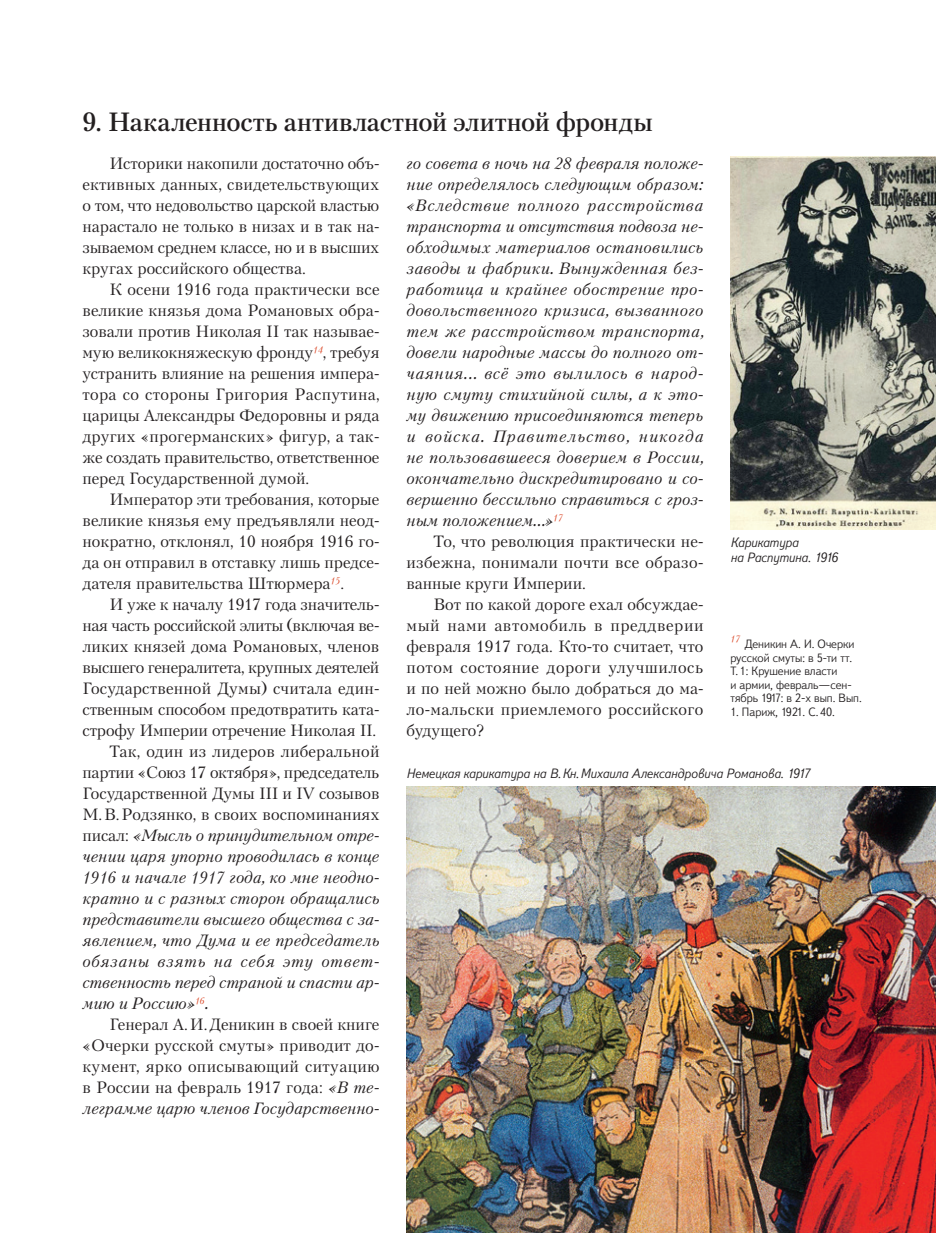
<style>
.page{position:relative;width:936px;height:1233px;background:#fff}
.page>*{position:absolute;margin:0;border:0;box-sizing:border-box;transform-origin:0 0}
.Heading_2_Single_Col{font:600 25.5px "Kudryashev";letter-spacing:-.01em;color:#231f20}
.t1{font:15.75px/21px "Kudryashev";color:#231f20;text-align:justify}
.t2{font:italic 15.75px/21px "Kudryashev";color:#231f20;text-align:justify}
.t3{font:italic 300 13.5px/15px "Textbook New";color:#231f20}
.t4{font:300 12px/13.5px "Textbook New";color:#231f20}
.t5{font:italic 9px "Kudryashev";color:#da4524}
.s1{font-style:normal}
.s2{font-style:italic}
</style>
<div class="page">
<img style="left:406px;top:786px;width:530px;height:447px">
<img style="left:730px;top:156px;width:206px;height:374px">
<p class="Heading_2_Single_Col" style="left:82px;top:105px;width:572px">9. Накаленность антивластной элитной фронды</p>
<p class="t1" style="left:82px;top:153px;width:299px;text-indent:27px">Историки накопили достаточно объ&shy;ективных данных, свидетельствующих о том, что недовольство царской властью нарастало не только в низах и в так на&shy;зываемом среднем классе, но и в высших кругах российского общества.</p>
<p class="t1" style="left:82px;top:279px;width:299px;text-indent:27px">К осени 1916 года практически все великие князья дома Романовых обра&shy;зовали против Николая II так называе&shy;мую великокняжескую фронду<sup>14</sup>, требуя устранить влияние на решения импера&shy;тора со стороны Григория Распутина, царицы Александры Федоровны и ряда других «прогерманских» фигур, а так&shy;же создать правительство, ответственное перед Государственной думой.</p>
<p class="t1" style="left:82px;top:489px;width:299px;text-indent:27px">Император эти требования, которые великие князья ему предъявляли неод&shy;нократно, отклонял, 10 ноября 1916 го&shy;да он отправил в отставку лишь предсе&shy;дателя правительства Штюрмера<sup>15</sup>.</p>
<p class="t1" style="left:82px;top:594px;width:299px;text-indent:27px">И уже к началу 1917 года значитель&shy;ная часть российской элиты (включая ве&shy;ликих князей дома Романовых, членов высшего генералитета, крупных деятелей Государственной Думы) считала един&shy;ственным способом предотвратить ката&shy;строфу Империи отречение Николая II.</p>
<p class="t2" style="left:82px;top:741px;width:299px;text-indent:27px"><span class="s1">Так, один из лидеров либеральной партии «Союз 17 октября», председатель Государственной Думы III и IV созывов М.В.Родзянко, в своих воспоминаниях писал:</span> «Мысль о принудительном отре&shy;чении царя упорно проводилась в конце 1916 и начале 1917 года, ко мне неодно&shy;кратно и с разных сторон обращались представители высшего общества с за&shy;явлением, что Дума и ее председатель обязаны взять на себя эту ответ&shy;ственность перед страной и спасти ар&shy;мию и Россию»<sup>16</sup>.</p>
<p class="t1" style="left:82px;top:1014px;width:299px;text-indent:27px">Генерал А.И.Деникин в своей книге «Очерки русской смуты» приводит до&shy;кумент, ярко описывающий ситуацию в России на февраль 1917 года: <span class="s2">«В те&shy;леграмме царю членов Государственно-</span></p>
<p class="t2" style="left:406px;top:153px;width:299px">го совета в ночь на 28 февраля положе&shy;ние определялось следующим образом: «Вследствие полного расстройства транспорта и отсутствия подвоза не&shy;обходимых материалов остановились заводы и фабрики. Вынужденная без&shy;работица и крайнее обострение про&shy;довольственного кризиса, вызванного тем же расстройством транспорта, довели народные массы до полного от&shy;чаяния... всё это вылилось в народ&shy;ную смуту стихийной силы, а к это&shy;му движению присоединяются теперь и войска. Правительство, никогда не пользовавшееся доверием в России, окончательно дискредитировано и со&shy;вершенно бессильно справиться с гроз&shy;ным положением...»<sup>17</sup></p>
<p class="t1" style="left:406px;top:531px;width:299px;text-indent:27px">То, что революция практически не&shy;избежна, понимали почти все образо&shy;ванные круги Империи.</p>
<p class="t1" style="left:406px;top:594px;width:299px;text-indent:27px">Вот по какой дороге ехал обсуждае&shy;мый нами автомобиль в преддверии февраля 1917 года. Кто-то считает, что потом состояние дороги улучшилось и по ней можно было добраться до ма&shy;ло-мальски приемлемого российского будущего?</p>
<p class="t3" style="left:730px;top:535px;width:109px">Карикатура<br>на Распутина. 1916</p>
<p class="t5" style="left:730px;top:633px;width:11px">17</p>
<p class="t4" style="left:731px;top:637px;width:133px;text-indent:14px">Деникин А. И. Очерки русской смуты: в 5-ти тт.<br>Т.1: Крушение власти<br>и армии, февраль—сен&shy;тябрь 1917: в 2-х вып. Вып.</p>
<p class="t4" style="left:731px;top:705px;width:106px">1. Париж, 1921. С.40.</p>
<p class="t3" style="left:406px;top:766px;width:405px">Немецкая карикатура на В.Кн.Михаила Александровича Романова. 1917</p>
</div>
